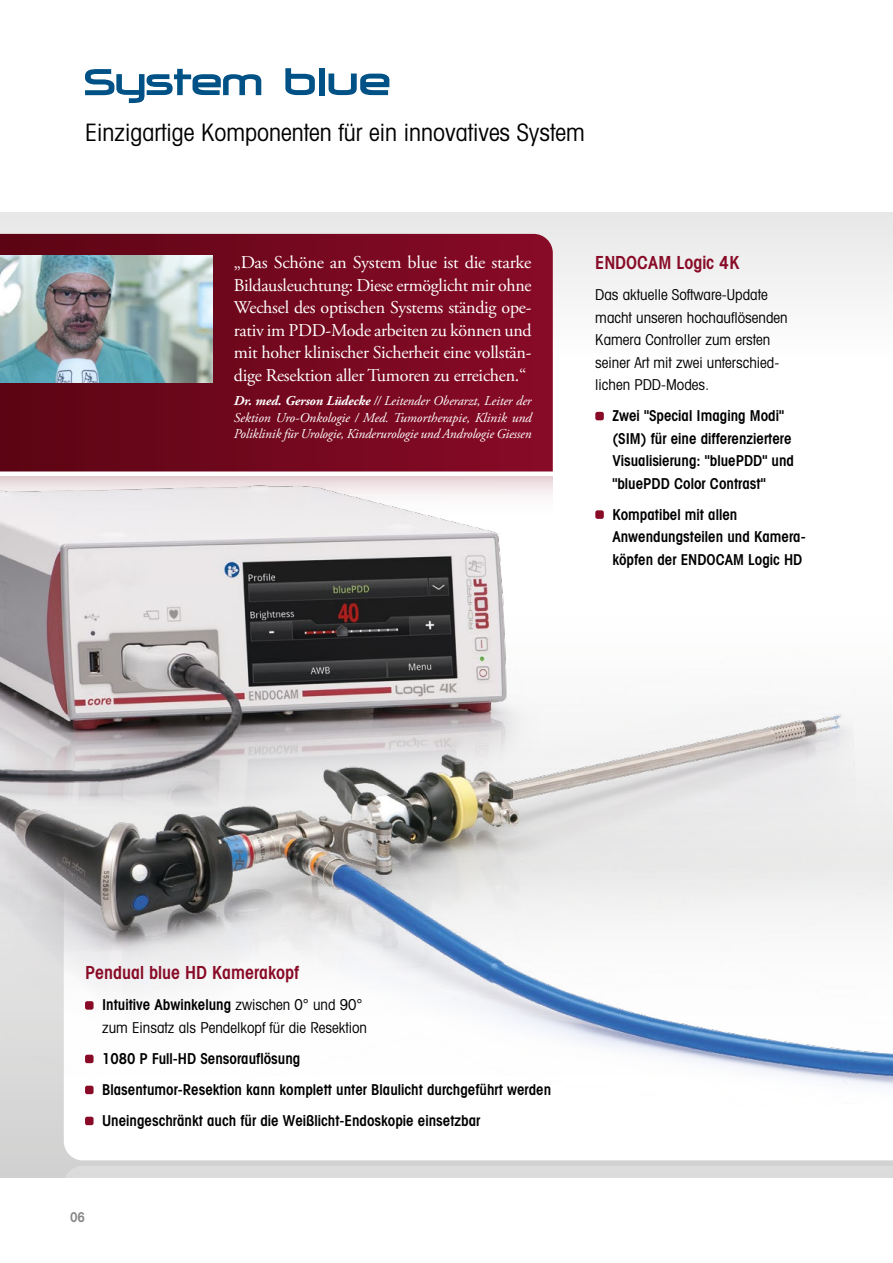
<style>
.page{position:relative;width:893px;height:1263px;background:#fff}
.page>*{position:absolute;margin:0;border:0;box-sizing:border-box;transform-origin:0 0}
.t1{font:condensed 24px "Avant Garde";color:#000}
.t2{font:18px/22.5px "Adobe Garamond Pro";letter-spacing:-.015em;color:#fff;text-align:justify}
.t3{font:600 condensed 18px "Avant Garde";color:#880a26}
.t4{font:600 condensed 15px/22.5px "Avant Garde";color:#000}
.t5{font:condensed 15px/22.5px "Avant Garde";color:#000}
.t6{font:italic 13.5px/16.2px "Adobe Garamond Pro";letter-spacing:-.01em;color:#fff;text-align:justify}
.t7{font:600 condensed 13.5px "Avant Garde";color:#878787}
.s1{font-weight:700}
.s2{font-weight:600}
</style>
<div class="page">
<div style="left:0;top:213px;width:893px;height:148px;background:linear-gradient(to bottom,#e7e7e7,#fff)"></div>
<svg style="left:0;top:234px;width:553px;height:185px;background:#77081f"></svg>
<div style="left:595px;top:412px;width:9px;height:8px;background:#880a26;border-radius:2px"></div>
<svg style="left:285px;top:68px;width:30px;height:27px"></svg>
<div style="left:319px;top:68px;width:6px;height:27px;background:#005286"></div>
<svg style="left:329px;top:74px;width:60px;height:21px"></svg>
<svg style="left:85px;top:69px;width:176px;height:34px"></svg>
<img style="left:0;top:255px;width:213px;height:128px">
<img style="left:0;top:419px;width:893px;height:759px">
<div style="left:85px;top:1001px;width:9px;height:9px;background:#880a26;border-radius:2px"></div>
<div style="left:85px;top:1055px;width:9px;height:8px;background:#880a26;border-radius:2px"></div>
<div style="left:85px;top:1086px;width:9px;height:8px;background:#880a26;border-radius:2px"></div>
<div style="left:85px;top:1117px;width:9px;height:8px;background:#880a26;border-radius:2px"></div>
<img style="left:871px;top:467px;width:22px;height:286px">
<h1 class="t1" style="left:85px;top:118px;width:501px">Einzigartige Komponenten für ein innovatives System</h1>
<p class="t2" style="left:234px;top:252px;width:299px">„Das Schöne an System blue ist die starke Bildausleuchtung: Diese ermöglicht mir ohne Wechsel des optischen Systems ständig ope&shy;rativ im PDD-Mode arbeiten zu können und mit hoher klinischer Sicherheit eine vollstän&shy;dige Resektion aller Tumoren zu erreichen.“</p>
<p class="t6" style="left:234px;top:393px;width:299px"><span class="s1">Dr. med. Gerson Lüdecke</span> // Leitender Oberarzt, Leiter der Sektion Uro-Onkologie / Med. Tumortherapie, Klinik und Poliklinik für Urologie, Kinderurologie und Andrologie Giessen</p>
<p class="t3" style="left:595px;top:252px;width:146px">ENDOCAM Logic 4K</p>
<p class="t5" style="left:595px;top:283px;width:194px">Das aktuelle Software-Update macht unseren hochauflösenden<br>Kamera Controller zum ersten seiner Art mit zwei unterschied&shy;lichen PDD-Modes.</p>
<p class="t4" style="left:612px;top:404px;width:183px">Zwei "Special Imaging Modi" (SIM) für eine differenziertere<br>Visualisierung: "bluePDD" und "bluePDD Color Contrast"</p>
<p class="t4" style="left:612px;top:503px;width:195px">Kompatibel mit allen<br>Anwendungsteilen und Kamera&shy;köpfen der ENDOCAM Logic HD</p>
<p class="t3" style="left:85px;top:962px;width:216px">Pendual blue HD Kamerakopf</p>
<p class="t5" style="left:102px;top:993px;width:266px"><span class="s2">Intuitive Abwinkelung</span> zwischen 0° und 90° zum Einsatz als Pendelkopf für die Resektion</p>
<p class="t4" style="left:102px;top:1043px;width:451px;line-height:31px">1080 P Full-HD Sensorauflösung<br>Blasentumor-Resektion kann komplett unter Blaulicht durchgeführt werden<br>Uneingeschränkt auch für die Weißlicht-Endoskopie einsetzbar</p>
<p class="t7" style="left:70px;top:1209px;width:17px">06</p>
</div>
